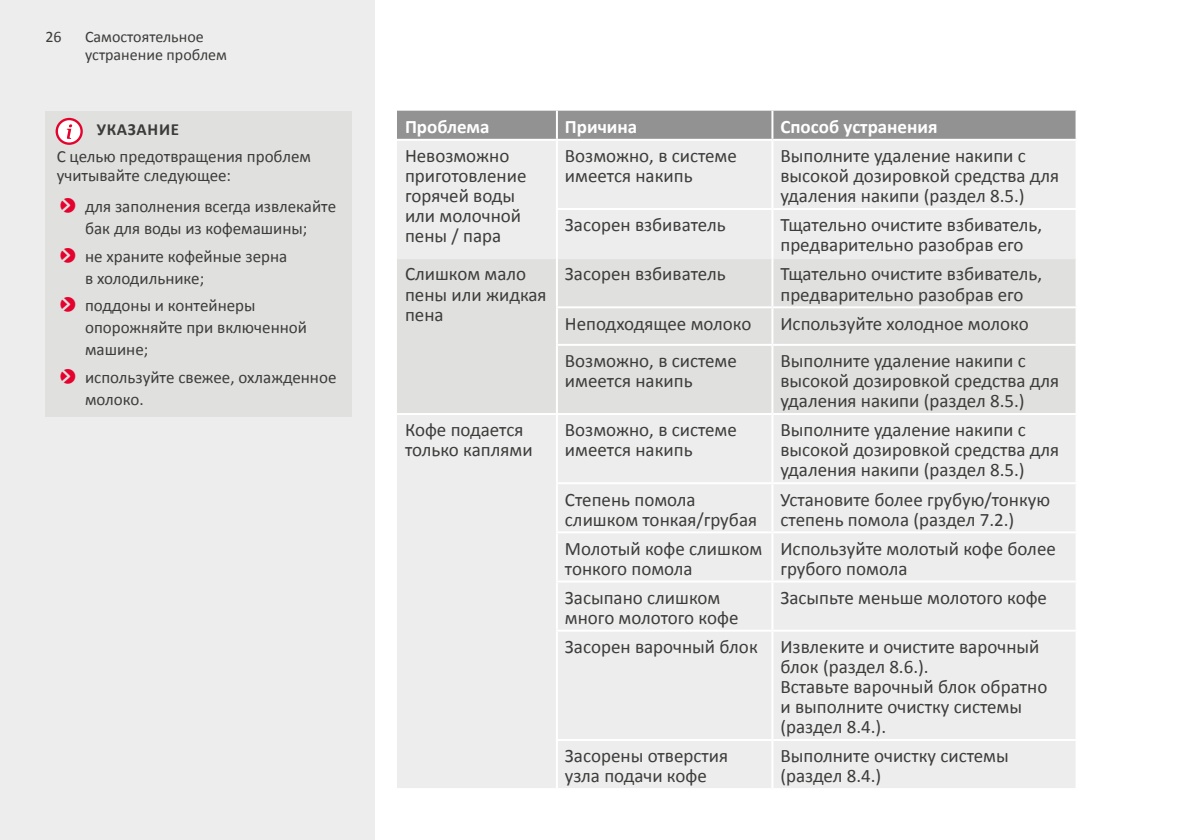
<style>
.page{position:relative;width:1191px;height:840px;background:#fff}
.page>*{position:absolute;margin:0;border:0;box-sizing:border-box;transform-origin:0 0}
.t1{font:19px/20px "Calibri";color:#3c3c3b}
.t2{font:700 19px "Calibri";color:#fff}
.t3{font:17px/22px "Calibri";color:#3c3c3b}
.t4{font:700 17px "Calibri";letter-spacing:.04em;color:#3c3c3b}
.t5{font:16px/18px "Calibri";color:#3c3c3b}
</style>
<div class="page">
<div style="left:0;top:0;width:374px;height:839px;background:#ededed"></div>
<div style="left:45px;top:111px;width:306px;height:305px;background:#e0e0df"></div>
<svg style="left:57px;top:119px;width:25px;height:25px"></svg>
<div style="left:56px;top:118px;width:27px;height:27px;border:2px solid #e4032e;border-radius:50%"></div>
<svg style="left:67px;top:124px;width:5px;height:15px"></svg>
<div style="left:397px;top:111px;width:678px;height:28px;background:#929292"></div>
<div style="left:397px;top:141px;width:678px;height:646px;background:#ededed"></div>
<div style="left:397px;top:259px;width:678px;height:154px;background:#e0e0df"></div>
<hr style="left:556px;top:208px;width:216px;height:2px;background:#fff">
<hr style="left:772px;top:208px;width:305px;height:2px;background:#fff">
<hr style="left:556px;top:306px;width:216px;height:2px;background:#fff">
<hr style="left:772px;top:306px;width:305px;height:2px;background:#fff">
<hr style="left:556px;top:343px;width:216px;height:2px;background:#fff">
<hr style="left:772px;top:343px;width:305px;height:2px;background:#fff">
<hr style="left:397px;top:413px;width:160px;height:2px;background:#fff">
<hr style="left:557px;top:413px;width:215px;height:2px;background:#fff">
<hr style="left:772px;top:413px;width:305px;height:2px;background:#fff">
<hr style="left:556px;top:482px;width:216px;height:2px;background:#fff">
<hr style="left:772px;top:482px;width:305px;height:2px;background:#fff">
<hr style="left:556px;top:531px;width:216px;height:2px;background:#fff">
<hr style="left:772px;top:531px;width:305px;height:2px;background:#fff">
<hr style="left:556px;top:580px;width:216px;height:2px;background:#fff">
<hr style="left:772px;top:580px;width:305px;height:2px;background:#fff">
<hr style="left:556px;top:629px;width:216px;height:2px;background:#fff">
<hr style="left:772px;top:629px;width:305px;height:2px;background:#fff">
<hr style="left:556px;top:738px;width:216px;height:2px;background:#fff">
<hr style="left:772px;top:738px;width:305px;height:2px;background:#fff">
<hr style="left:397px;top:257px;width:159px;height:2px;background:#ededed">
<hr style="left:558px;top:257px;width:213px;height:2px;background:#ededed">
<hr style="left:773px;top:257px;width:302px;height:2px;background:#ededed">
<hr style="left:556px;top:141px;width:2px;height:67px;background:#fff">
<hr style="left:771px;top:141px;width:2px;height:67px;background:#fff">
<hr style="left:556px;top:210px;width:2px;height:48px;background:#fff">
<hr style="left:771px;top:210px;width:2px;height:48px;background:#fff">
<hr style="left:556px;top:258px;width:2px;height:48px;background:#fff">
<hr style="left:771px;top:258px;width:2px;height:48px;background:#fff">
<hr style="left:556px;top:308px;width:2px;height:35px;background:#fff">
<hr style="left:771px;top:308px;width:2px;height:35px;background:#fff">
<hr style="left:556px;top:345px;width:2px;height:68px;background:#fff">
<hr style="left:771px;top:345px;width:2px;height:68px;background:#fff">
<hr style="left:556px;top:415px;width:2px;height:67px;background:#fff">
<hr style="left:771px;top:415px;width:2px;height:67px;background:#fff">
<hr style="left:556px;top:484px;width:2px;height:47px;background:#fff">
<hr style="left:771px;top:484px;width:2px;height:47px;background:#fff">
<hr style="left:556px;top:533px;width:2px;height:47px;background:#fff">
<hr style="left:771px;top:533px;width:2px;height:47px;background:#fff">
<hr style="left:556px;top:582px;width:2px;height:47px;background:#fff">
<hr style="left:771px;top:582px;width:2px;height:47px;background:#fff">
<hr style="left:556px;top:631px;width:2px;height:107px;background:#fff">
<hr style="left:771px;top:631px;width:2px;height:107px;background:#fff">
<hr style="left:556px;top:740px;width:2px;height:47px;background:#fff">
<hr style="left:771px;top:740px;width:2px;height:47px;background:#fff">
<hr style="left:556px;top:111px;width:2px;height:28px;background:#fff">
<hr style="left:771px;top:111px;width:2px;height:28px;background:#fff">
<p class="t5" style="left:45px;top:27px;width:18px">26</p>
<p class="t5" style="left:85px;top:27px;width:143px">Самостоятельное устранение проблем</p>
<p class="t4" style="left:97px;top:117px;width:84px">УКАЗАНИЕ</p>
<p class="t3" style="left:57px;top:146px;width:256px;line-height:19px">С целью предотвращения проблем учитывайте следующее:</p>
<p class="t3" style="left:85px;top:194px;width:252px">для заполнения всегда извлекайте бак для воды из кофемашины;</p>
<p class="t3" style="left:85px;top:244px;width:204px">не храните кофейные зерна в холодильнике;</p>
<p class="t3" style="left:85px;top:294px;width:223px">поддоны и контейнеры опорожняйте при включенной машине;</p>
<p class="t3" style="left:85px;top:365px;width:253px">используйте свежее, охлажденное молоко.</p>
<p class="t2" style="left:405px;top:113px;width:86px">Проблема</p>
<p class="t2" style="left:565px;top:113px;width:74px">Причина</p>
<p class="t2" style="left:780px;top:113px;width:159px">Способ устранения</p>
<p class="t1" style="left:405px;top:145px;width:123px">Невозможно приготовление горячей воды или молочной пены / пара</p>
<p class="t1" style="left:565px;top:145px;width:173px">Возможно, в системе имеется накипь</p>
<p class="t1" style="left:780px;top:145px;width:280px">Выполните удаление накипи с высокой дозировкой средства для удаления накипи (раздел 8.5.)</p>
<p class="t1" style="left:565px;top:214px;width:162px">Засорен взбиватель</p>
<p class="t1" style="left:780px;top:214px;width:263px">Тщательно очистите взбиватель, предварительно разобрав его</p>
<p class="t1" style="left:405px;top:263px;width:143px">Слишком мало пены или жидкая пена</p>
<p class="t1" style="left:565px;top:263px;width:162px">Засорен взбиватель</p>
<p class="t1" style="left:780px;top:263px;width:263px">Тщательно очистите взбиватель, предварительно разобрав его</p>
<p class="t1" style="left:565px;top:312px;width:188px">Неподходящее молоко</p>
<p class="t1" style="left:780px;top:312px;width:250px">Используйте холодное молоко</p>
<p class="t1" style="left:565px;top:350px;width:173px">Возможно, в системе имеется накипь</p>
<p class="t1" style="left:780px;top:350px;width:280px">Выполните удаление накипи с высокой дозировкой средства для удаления накипи (раздел 8.5.)</p>
<p class="t1" style="left:405px;top:419px;width:129px">Кофе подается только каплями</p>
<p class="t1" style="left:565px;top:419px;width:173px">Возможно, в системе имеется накипь</p>
<p class="t1" style="left:780px;top:419px;width:280px">Выполните удаление накипи с высокой дозировкой средства для удаления накипи (раздел 8.5.)</p>
<p class="t1" style="left:565px;top:488px;width:194px">Степень помола слишком тонкая/грубая</p>
<p class="t1" style="left:780px;top:488px;width:271px">Установите более грубую/тонкую степень помола (раздел 7.2.)</p>
<p class="t1" style="left:565px;top:537px;width:199px">Молотый кофе слишком тонкого помола</p>
<p class="t1" style="left:780px;top:537px;width:277px">Используйте молотый кофе более грубого помола</p>
<p class="t1" style="left:565px;top:586px;width:175px">Засыпано слишком много молотого кофе</p>
<p class="t1" style="left:780px;top:586px;width:268px">Засыпьте меньше молотого кофе</p>
<p class="t1" style="left:780px;top:635px;width:268px;text-indent:-215px">Засорен варочный блок Извлеките и очистите варочный блок (раздел 8.6.).<br>Вставьте варочный блок обратно и выполните очистку системы (раздел 8.4.).</p>
<p class="t1" style="left:565px;top:744px;width:165px">Засорены отверстия узла подачи кофе</p>
<p class="t1" style="left:780px;top:744px;width:230px">Выполните очистку системы (раздел 8.4.)</p>
</div>
